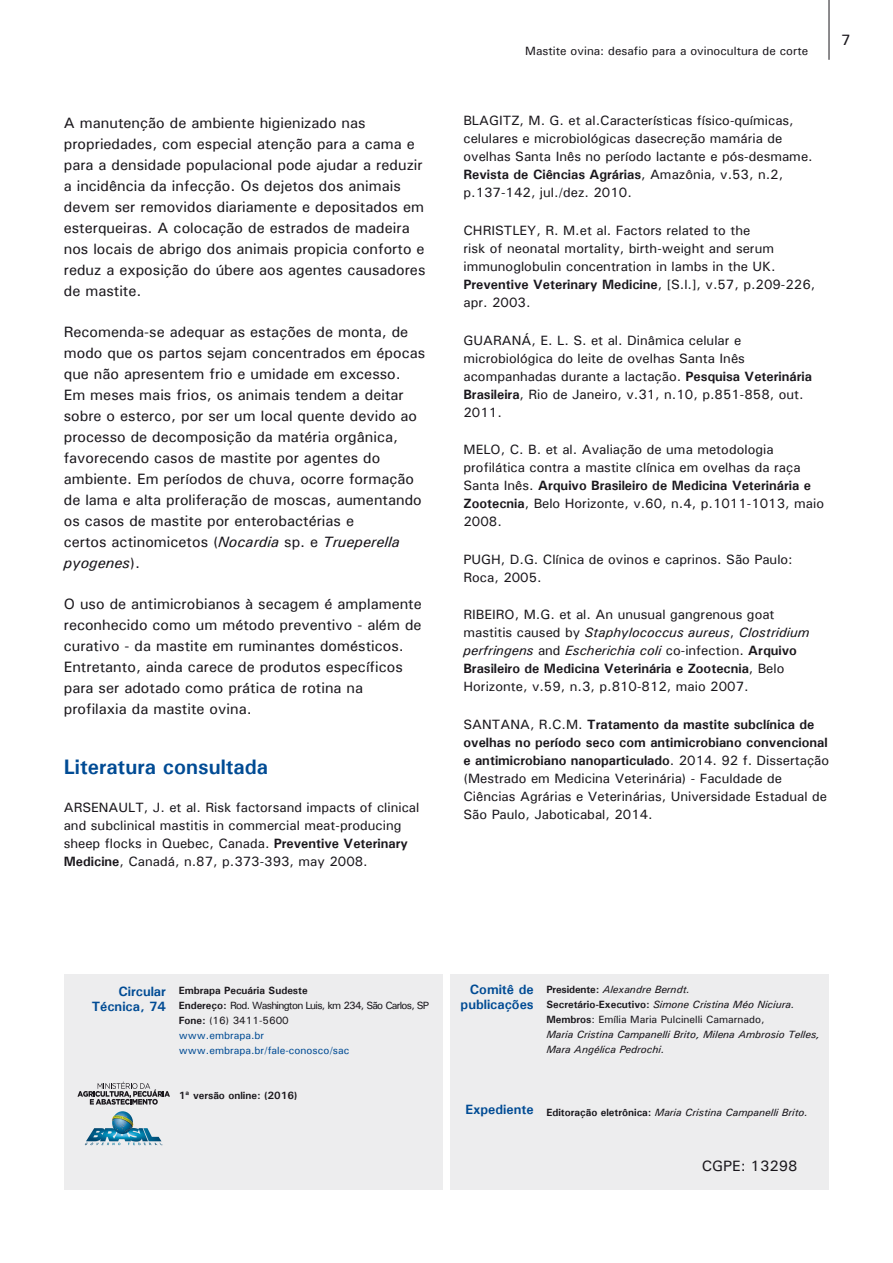
<style>
.page{position:relative;width:893px;height:1263px;background:#fff}
.page>*{position:absolute;margin:0;border:0;box-sizing:border-box;transform-origin:0 0}
.Título_1{font:700 21px "Univers";color:#004b94}
.Corpo_de_texto_1{font:500 15px/21px "Univers";color:#1a171c}
.Corpo_de_texto_1-2{font:500 13.5px/18px "Univers";color:#1a171c}
.t1{font:700 13.5px "Univers";color:#004b94}
.t2{font:500 12px "Univers";color:#1a171c}
.t3{font:italic 500 10.5px "Univers";color:#1a171c}
.t4{font:500 10.5px "Univers";color:#1a171c}
.t5{font:500 10.5px "Univers";letter-spacing:-.07em;color:#1a171c}
.t6{font:500 10.5px "Univers";color:#004b94}
.t7{font:700 10.5px "Univers";color:#1a171c}
.s1{font-weight:400;font-style:italic}
.s2{font-weight:700}
.s3{font-weight:700;font-style:normal}
</style>
<div class="page">
<hr style="left:829px;top:0;width:1px;height:60px;background:#1a171c">
<div style="left:64px;top:974px;width:378px;height:215px;background:#ededee"></div>
<div style="left:451px;top:974px;width:378px;height:215px;background:#ededee"></div>
<svg style="left:77px;top:1081px;width:93px;height:24px"></svg>
<svg style="left:85px;top:1111px;width:78px;height:34px"></svg>
<p class="Corpo_de_texto_1" style="left:64px;top:112px;width:363px">A manutenção de ambiente higienizado nas propriedades, com especial atenção para a cama e para a densidade populacional pode ajudar a reduzir a incidência da infecção. Os dejetos dos animais devem ser removidos diariamente e depositados em esterqueiras. A colocação de estrados de madeira nos locais de abrigo dos animais propicia conforto e reduz a exposição do úbere aos agentes causadores de mastite.</p>
<p class="Corpo_de_texto_1" style="left:64px;top:321px;width:363px">Recomenda-se adequar as estações de monta, de modo que os partos sejam concentrados em épocas que não apresentem frio e umidade em excesso.<br>Em meses mais frios, os animais tendem a deitar sobre o esterco, por ser um local quente devido ao processo de decomposição da matéria orgânica, favorecendo casos de mastite por agentes do ambiente. Em períodos de chuva, ocorre formação de lama e alta proliferação de moscas, aumentando os casos de mastite por enterobactérias e<br>certos actinomicetos (<span class="s1">Nocardia</span> sp. e <span class="s1">Trueperella pyogenes</span>).</p>
<p class="Corpo_de_texto_1" style="left:64px;top:592px;width:360px">O uso de antimicrobianos à secagem é amplamente reconhecido como um método preventivo - além de curativo - da mastite em ruminantes domésticos.<br>Entretanto, ainda carece de produtos específicos para ser adotado como prática de rotina na profilaxia da mastite ovina.</p>
<p class="Título_1" style="left:64px;top:754px;width:206px">Literatura consultada</p>
<p class="Corpo_de_texto_1-2" style="left:64px;top:798px;width:357px">ARSENAULT, J. et al. Risk factorsand impacts of clinical and subclinical mastitis in commercial meat-producing sheep flocks in Quebec, Canada. <span class="s2">Preventive Veterinary Medicine</span>, Canadá, n.87, p.373-393, may 2008.</p>
<p class="t2" style="left:525px;top:43px;width:284px">Mastite ovina: desafio para a ovinocultura de corte</p>
<p class="Corpo_de_texto_1" style="left:841px;top:29px;width:11px">7</p>
<p class="Corpo_de_texto_1-2" style="left:463px;top:111px;width:351px">BLAGITZ, M. G. et al.Características físico-químicas, celulares e microbiológicas dasecreção mamária de ovelhas Santa Inês no período lactante e pós-desmame.<br><span class="s2">Revista de Ciências Agrárias</span>, Amazônia, v.53, n.2, p.137-142, jul./dez. 2010.</p>
<p class="Corpo_de_texto_1-2" style="left:463px;top:221px;width:353px">CHRISTLEY, R. M.et al. Factors related to the<br>risk of neonatal mortality, birth-weight and serum immunoglobulin concentration in lambs in the UK.<br><span class="s2">Preventive Veterinary Medicine</span>, [S.l.], v.57, p.209-226, apr. 2003.</p>
<p class="Corpo_de_texto_1-2" style="left:463px;top:331px;width:350px">GUARANÁ, E. L. S. et al. Dinâmica celular e microbiológica do leite de ovelhas Santa Inês acompanhadas durante a lactação. <span class="s2">Pesquisa Veterinária Brasileira</span>, Rio de Janeiro, v.31, n.10, p.851-858, out.<br>2011.</p>
<p class="Corpo_de_texto_1-2" style="left:463px;top:440px;width:362px">MELO, C. B. et al. Avaliação de uma metodologia profilática contra a mastite clínica em ovelhas da raça Santa Inês. <span class="s2">Arquivo Brasileiro de Medicina Veterinária e Zootecnia</span>, Belo Horizonte, v.60, n.4, p.1011-1013, maio 2008.</p>
<p class="Corpo_de_texto_1-2" style="left:463px;top:550px;width:331px">PUGH, D.G. Clínica de ovinos e caprinos. São Paulo:<br>Roca, 2005.</p>
<p class="Corpo_de_texto_1-2" style="left:463px;top:605px;width:347px">RIBEIRO, M.G. et al. An unusual gangrenous goat mastitis caused by <span class="s1">Staphylococcus aureus</span>, <span class="s1">Clostridium perfringens</span> and <span class="s1">Escherichia coli</span> co-infection. <span class="s2">Arquivo Brasileiro de Medicina Veterinária e Zootecnia</span>, Belo Horizonte, v.59, n.3, p.810-812, maio 2007.</p>
<p class="Corpo_de_texto_1-2" style="left:463px;top:715px;width:367px">SANTANA, R.C.M. <span class="s2">Tratamento da mastite subclínica de ovelhas no período seco com antimicrobiano convencional e antimicrobiano nanoparticulado</span>. 2014. 92 f. Dissertação (Mestrado em Medicina Veterinária) - Faculdade de Ciências Agrárias e Veterinárias, Universidade Estadual de São Paulo, Jaboticabal, 2014.</p>
<p class="t1" style="left:118px;top:983px;width:49px">Circular</p>
<p class="t1" style="left:92px;top:998px;width:76px">Técnica, 74</p>
<p class="t7" style="left:179px;top:983px;width:131px">Embrapa Pecuária Sudeste</p>
<p class="t5" style="left:179px;top:998px;width:252px"><span class="s2">Endereço:</span> Rod. Washington Luis, km 234, São Carlos, SP</p>
<p class="t4" style="left:179px;top:1013px;width:112px"><span class="s2">Fone:</span> (16) 3411-5600</p>
<p class="t6" style="left:179px;top:1028px;width:87px">www.embrapa.br</p>
<p class="t6" style="left:179px;top:1043px;width:172px">www.embrapa.br/fale-conosco/sac</p>
<p class="t7" style="left:179px;top:1088px;width:120px">1ª versão online: (2016)</p>
<p class="t1" style="left:470px;top:980px;width:65px">Comitê de</p>
<p class="t1" style="left:461px;top:995px;width:74px">publicações</p>
<p class="t3" style="left:546px;top:982px;width:145px"><span class="s3">Presidente:</span> Alexandre Berndt.</p>
<p class="t3" style="left:546px;top:997px;width:250px"><span class="s3">Secretário-Executivo:</span> Simone Cristina Méo Niciura.</p>
<p class="t4" style="left:546px;top:1012px;width:220px"><span class="s2">Membros</span>: Emília Maria Pulcinelli Camarnado,</p>
<p class="t3" style="left:546px;top:1027px;width:275px">Maria Cristina Campanelli Brito, Milena Ambrosio Telles,</p>
<p class="t3" style="left:546px;top:1042px;width:120px">Mara Angélica Pedrochi.</p>
<p class="t1" style="left:465px;top:1100px;width:70px">Expediente</p>
<p class="t3" style="left:546px;top:1105px;width:263px"><span class="s3">Editoração eletrônica:</span> Maria Cristina Campanelli Brito.</p>
<p class="Corpo_de_texto_1" style="left:702px;top:1155px;width:97px">CGPE: 13298</p>
</div>
